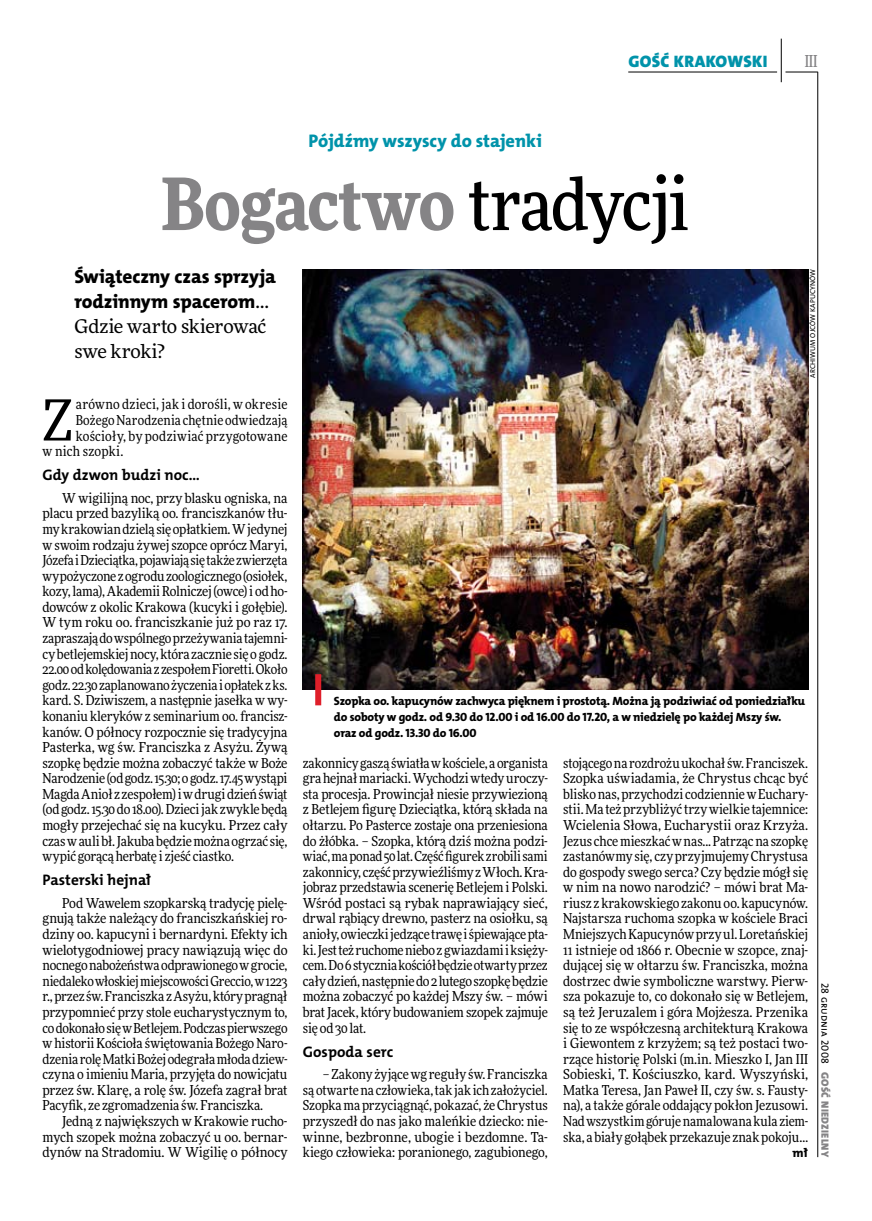
<style>
.page{position:relative;width:872px;height:1221px;background:#fff}
.page>*{position:absolute;margin:0;border:0;box-sizing:border-box;transform-origin:0 0}
.t1{font:900 72px "Freeday Narrow";letter-spacing:-.015em;color:#858486}
.t2{font:56.7px "Freeday Narrow News";color:#000}
.t3{font:19.35px/24.9px "The Mix HP8 Ex Bld";letter-spacing:-.005em;color:#000}
.t4{font:18.9px/24.9px "Freeday News";letter-spacing:-.015em;color:#000}
.t5{font:18.3px "The Mix HP8 Ex Bld";letter-spacing:-.005em;color:#0093aa}
.t6{font:16.65px "The Mix HP9 Blk";letter-spacing:.02em;color:#0093aa}
.t7{font:500 16.5px "Freeday Narrow";color:#858486;scale:.9 1}
.t8{font:15.3px "The Mix HP7 Bld";color:#000}
.t9{font:13.8px/15.6px "Freeday Narrow News";letter-spacing:-.005em;color:#000;text-align:justify}
.t10{font:13.8px "Freeday Narrow News";letter-spacing:.015em;color:#000}
.t11{font:12.45px "The Mix HP8 Ex Bld";color:#000}
.t12{font:12px/15.6px "The Mix HP8 Ex Bld";letter-spacing:-.015em;color:#000}
.t13{font:10.5px "The Mix HP9 Blk";letter-spacing:.025em;color:#858486}
.t14{font:10.5px "The Mix HP5 Plain";letter-spacing:.01em;color:#000}
.t15{font:7.2px "The Mix HP5 Plain";letter-spacing:.01em;color:#000}
.s1{font-weight:500;color:#000}
.s2{font-family:"Freeday News";font-size:18.9px}
</style>
<div class="page">
<hr style="left:817px;top:72px;width:1px;height:1084px;background:#000">
<hr style="left:781px;top:39px;width:1px;height:43px;background:#000">
<hr style="left:785px;top:72px;width:32px;height:1px;background:#000">
<hr style="left:628px;top:72px;width:149px;height:1px;background:#000">
<img style="left:303px;top:269px;width:505px;height:420px">
<div style="left:315px;top:674px;width:6px;height:31px;background:#df1f2a"></div>
<p class="t6" style="left:628px;top:50px;width:140px">GOŚĆ KRAKOWSKI</p>
<p class="t7" style="left:804px;top:50px;width:16px">III</p>
<h3 class="t5" style="left:309px;top:129px;width:234px">Pójdźmy wszyscy do stajenki</h3>
<h1 class="t1" style="left:161px;top:157px;width:530px">Bogactwo <span class="s1">tradycji</span></h1>
<h3 class="t3" style="left:74px;top:264px;width:203px">Świąteczny czas sprzyja rodzinnym spacerom<span class="s2">…</span></h3>
<h3 class="t4" style="left:74px;top:313px;width:193px">Gdzie warto skierować swe kroki?</h3>
<p class="t15" style="left:808px;top:378px;width:110px;rotate:-90deg">Archiwum ojców kapucynów</p>
<h2 class="t2" style="left:43px;top:385px;width:31px">Z</h2>
<p class="t10" style="left:76px;top:396px;width:213px">arówno dzieci, jak i dorośli, w okresie</p>
<p class="t9" style="left:76px;top:412px;width:213px">Bożego Narodzenia chętnie odwiedzają</p>
<p class="t10" style="left:76px;top:427px;width:213px">kościoły, by podziwiać przygotowane</p>
<p class="t10" style="left:43px;top:442px;width:82px">w nich szopki.</p>
<p class="t8" style="left:43px;top:465px;width:159px">Gdy dzwon budzi noc…</p>
<p class="t9" style="left:43px;top:490px;width:246px;text-indent:20px">W wigilijną noc, przy blasku ogniska, na placu przed bazyliką oo. franciszkanów tłu&shy;my krakowian dzielą się opłatkiem. Wjedynej w swoim rodzaju żywej szopce oprócz Maryi, Józefa iDzieciątka, pojawiają się także zwierzęta wypożyczone zogrodu zoologicznego (osiołek, kozy, lama), Akademii Rolniczej (owce) i od ho&shy;dowców z okolic Krakowa (kucyki i gołębie).<br>W tym roku oo. franciszkanie już po raz 17. zapraszają do wspólnego przeżywania tajemni&shy;cy betlejemskiej nocy, która zacznie się o godz.<br>22.00 od kolędowania zzespołem Fioretti. Około godz. 22.30 zaplanowano życzenia iopłatek zks. kard. S. Dziwiszem, a następnie jasełka w wy&shy;konaniu kleryków z seminarium oo. francisz&shy;kanów. O północy rozpocznie się tradycyjna Pasterka, wg św. Franciszka z Asyżu. Żywą szopkę będzie można zobaczyć także w Boże Narodzenie (od godz. 15.30; ogodz. 17.45 wystąpi Magda Anioł z zespołem) iwdrugi dzień świąt (od godz. 15.30 do 18.00). Dzieci jak zwykle będą mogły przejechać się na kucyku. Przez cały czas wauli bł. Jakuba będzie można ogrzać się, wypić gorącą herbatę i zjeść ciastko.</p>
<p class="t8" style="left:43px;top:870px;width:110px">Pasterski hejnał</p>
<p class="t9" style="left:43px;top:895px;width:246px;text-indent:20px">Pod Wawelem szopkarską tradycję pielę&shy;gnują także należący do franciszkańskiej ro&shy;dziny oo. kapucyni i bernardyni. Efekty ich wielotygodniowej pracy nawiązują więc do nocnego nabożeństwa odprawionego wgrocie, niedaleko włoskiej miejscowości Greccio, w1223 r., przez św. Franciszka zAsyżu, który pragnął przypomnieć przy stole eucharystycznym to, co dokonało się wBetlejem. Podczas pierwszego w historii Kościoła świętowania Bożego Naro&shy;dzenia rolę Matki Bożej odegrała młoda dziew&shy;czyna o imieniu Maria, przyjęta do nowicjatu przez św. Klarę, a rolę św. Józefa zagrał brat Pacyfik, ze zgromadzenia św. Franciszka.</p>
<p class="t9" style="left:43px;top:1112px;width:246px;text-indent:20px">Jedną z największych w Krakowie rucho&shy;mych szopek można zobaczyć u oo. bernar&shy;dynów na Stradomiu. W Wigilię o północy</p>
<p class="t12" style="left:334px;top:693px;width:472px">Szopka oo. kapucynów zachwyca pięknem i prostotą. Można ją podziwiać od poniedziałku do soboty w godz. od 9.30 do 12.00 i od 16.00 do 17.20, a w niedzielę po każdej Mszy św. oraz od godz. 13.30 do 16.00</p>
<p class="t9" style="left:303px;top:754px;width:246px">zakonnicy gaszą światła wkościele, aorganista gra hejnał mariacki. Wychodzi wtedy uroczy&shy;sta procesja. Prowincjał niesie przywiezioną z Betlejem figurę Dzieciątka, którą składa na ołtarzu. Po Pasterce zostaje ona przeniesiona do żłóbka. – Szopka, którą dziś można podzi&shy;wiać, ma ponad 50 lat. Część figurek zrobili sami zakonnicy, część przywieźliśmy zWłoch. Kra&shy;jobraz przedstawia scenerię Betlejem i Polski.<br>Wśród postaci są rybak naprawiający sieć, drwal rąbiący drewno, pasterz na osiołku, są anioły, owieczki jedzące trawę iśpiewające pta&shy;ki. Jest też ruchome niebo zgwiazdami iksięży&shy;cem. Do 6 stycznia kościół będzie otwarty przez cały dzień, następnie do 2 lutego szopkę będzie można zobaczyć po każdej Mszy św. – mówi brat Jacek, który budowaniem szopek zajmuje się od 30 lat.</p>
<p class="t8" style="left:303px;top:1041px;width:92px">Gospoda serc</p>
<p class="t9" style="left:303px;top:1066px;width:246px;text-indent:20px">– Zakony żyjące wg reguły św. Franciszka są otwarte na człowieka, tak jak ich założyciel.<br>Szopka ma przyciągnąć, pokazać, że Chrystus przyszedł do nas jako maleńkie dziecko: nie&shy;winne, bezbronne, ubogie i bezdomne. Ta&shy;kiego człowieka: poranionego, zagubionego,</p>
<p class="t9" style="left:563px;top:754px;width:246px">stojącego na rozdrożu ukochał św. Franciszek.<br>Szopka uświadamia, że Chrystus chcąc być blisko nas, przychodzi codziennie wEuchary&shy;stii. Ma też przybliżyć trzy wielkie tajemnice:<br>Wcielenia Słowa, Eucharystii oraz Krzyża.<br>Jezus chce mieszkać wnas... Patrząc na szopkę zastanówmy się, czy przyjmujemy Chrystusa do gospody swego serca? Czy będzie mógł się w nim na nowo narodzić? – mówi brat Ma&shy;riusz z krakowskiego zakonu oo. kapucynów.<br>Najstarsza ruchoma szopka w kościele Braci Mniejszych Kapucynów przy ul. Loretańskiej 11 istnieje od 1866 r. Obecnie w szopce, znaj&shy;dującej się w ołtarzu św. Franciszka, można dostrzec dwie symboliczne warstwy. Pierw&shy;sza pokazuje to, co dokonało się w Betlejem, są też Jeruzalem i góra Mojżesza. Przenika się to ze współczesną architekturą Krakowa i Giewontem z krzyżem; są też postaci two&shy;rzące historię Polski (m.in. Mieszko I, Jan III Sobieski, T. Kościuszko, kard. Wyszyński, Matka Teresa, Jan Paweł II, czy św. s. Fausty&shy;na), a także górale oddający pokłon Jezusowi.<br>Nad wszystkim góruje namalowana kula ziem&shy;ska, a biały gołąbek przekazuje znak pokoju…</p>
<p class="t11" style="left:792px;top:1144px;width:17px">mł</p>
<p class="t14" style="left:832px;top:982px;width:82px;rotate:90deg">28 grudnia 2008</p>
<p class="t13" style="left:832px;top:1071px;width:87px;rotate:90deg">GOŚĆ NIEDZIELNY</p>
</div>
